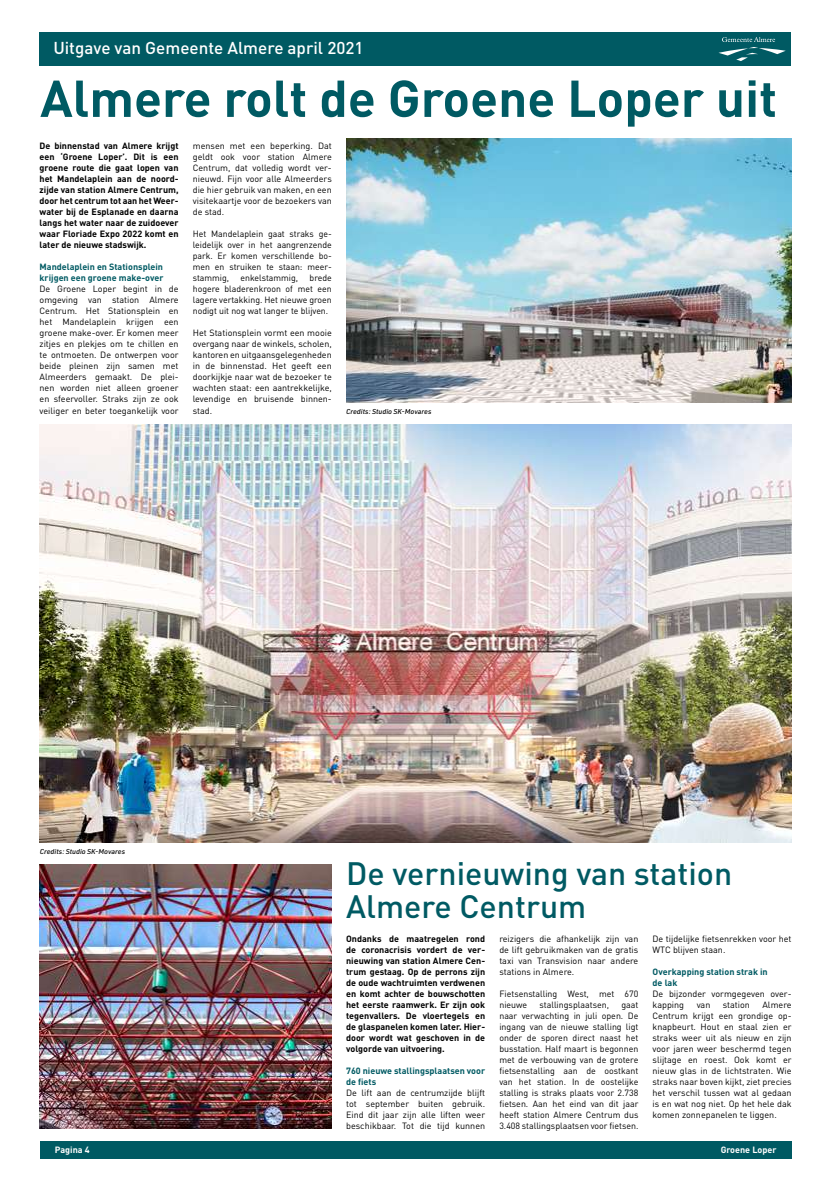
<style>
.page{position:relative;width:820px;height:1191px;background:#fff}
.page>*{position:absolute;margin:0;border:0;box-sizing:border-box;transform-origin:0 0}
.t1{font:700 51px "DIN";color:#005a63}
.t2{font:500 32px/33px "DIN";color:#005a63}
.t3{font:500 17px "DIN";color:#fff}
.t4{font:9px/11px "DIN";color:#000;text-align:justify}
.t5{font:700 9px/11px "DIN";color:#000;text-align:justify}
.t6{font:700 9px/11px "DIN";color:#005a63}
.t7{font:700 9px "DIN";color:#fff}
.t8{font:italic 500 7px "URWDIN";color:#000}
</style>
<div class="page">
<div style="left:40px;top:1141px;width:751px;height:17px;background:#005a63"></div>
<div style="left:39px;top:33px;width:752px;height:33px;background:#005a63"></div>
<svg style="left:718px;top:37px;width:67px;height:24px"></svg>
<img style="left:346px;top:138px;width:445px;height:264px">
<img style="left:40px;top:424px;width:751px;height:418px">
<img style="left:40px;top:864px;width:292px;height:264px">
<h3 class="t3" style="left:53px;top:37px;width:312px">Uitgave van Gemeente Almere april 2021</h3>
<h1 class="t1" style="left:40px;top:65px;width:738px">Almere rolt de Groene Loper uit</h1>
<p class="t5" style="left:40px;top:140px;width:140px">De binnenstad van Almere krijgt een ‘Groene Loper’. Dit is een groene route die gaat lopen van het Mandelaplein aan de noord&shy;zijde van station Almere Centrum, door het centrum tot aan het Weer&shy;water bij de Esplanade en daarna langs het water naar de zuidoever waar Floriade Expo 2022 komt en later de nieuwe stadswijk.</p>
<p class="t6" style="left:40px;top:261px;width:125px">Mandelaplein en Stationsplein krijgen een groene make-over</p>
<p class="t4" style="left:40px;top:283px;width:140px">De Groene Loper begint in de omgeving van station Almere Centrum. Het Stationsplein en het Mandelaplein krijgen een groene make-over. Er komen meer zitjes en plekjes om te chillen en te ontmoeten. De ontwerpen voor beide pleinen zijn samen met Almeerders gemaakt. De plei&shy;nen worden niet alleen groener en sfeervoller. Straks zijn ze ook veiliger en beter toegankelijk voor</p>
<p class="t4" style="left:193px;top:140px;width:140px">mensen met een beperking. Dat geldt ook voor station Almere Centrum, dat volledig wordt ver&shy;nieuwd. Fijn voor alle Almeerders die hier gebruik van maken, en een visitekaartje voor de bezoekers van de stad.</p>
<p class="t4" style="left:193px;top:228px;width:140px">Het Mandelaplein gaat straks ge&shy;leidelijk over in het aangrenzende park. Er komen verschillende bo&shy;men en struiken te staan: meer&shy;stammig,</p>
<p class="t4" style="left:240px;top:272px;width:59px">enkelstammig,</p>
<p class="t4" style="left:193px;top:272px;width:140px;text-indent:117px">brede hogere bladerenkroon of met een lagere vertakking. Het nieuwe groen nodigt uit nog wat langer te blijven.</p>
<p class="t4" style="left:193px;top:327px;width:140px">Het Stationsplein vormt een mooie overgang naar de winkels, scholen, kantoren en uitgaansgelegenheden in de binnenstad. Het geeft een doorkijkje naar wat de bezoeker te wachten staat: een aantrekkelijke, levendige en bruisende binnen&shy;stad.</p>
<p class="t8" style="left:346px;top:406px;width:87px">Credits: Studio SK-Movares</p>
<p class="t8" style="left:40px;top:846px;width:87px">Credits: Studio SK-Movares</p>
<h2 class="t2" style="left:346px;top:856px;width:387px">De vernieuwing van station<br>Almere Centrum</h2>
<p class="t5" style="left:346px;top:932px;width:140px">Ondanks de maatregelen rond de coronacrisis vordert de ver&shy;nieuwing van station Almere Cen&shy;trum gestaag. Op de perrons zijn de oude wachtruimten verdwenen en komt achter de bouwschotten het eerste raamwerk. Er zijn ook tegenvallers. De vloertegels en de glaspanelen komen later. Hier&shy;door wordt wat geschoven in de volgorde van uitvoering.</p>
<p class="t6" style="left:346px;top:1064px;width:140px">760 nieuwe stallingsplaatsen voor de fiets</p>
<p class="t4" style="left:346px;top:1086px;width:140px">De lift aan de centrumzijde blijft tot september buiten gebruik.<br>Eind dit jaar zijn alle liften weer beschikbaar. Tot die tijd kunnen</p>
<p class="t4" style="left:499px;top:932px;width:140px">reizigers die afhankelijk zijn van de lift gebruikmaken van de gratis taxi van Transvision naar andere stations in Almere.</p>
<p class="t4" style="left:499px;top:987px;width:140px">Fietsenstalling West, met 670 nieuwe</p>
<p class="t4" style="left:652px;top:932px;width:140px">De tijdelijke fietsenrekken voor het<br>WTC blijven staan.</p>
<p class="t6" style="left:652px;top:965px;width:117px">Overkapping station strak in de lak</p>
<p class="t4" style="left:652px;top:987px;width:139px">De bijzonder vormgegeven over&shy;kapping</p>
<p class="t4" style="left:539px;top:998px;width:71px">stallingsplaatsen,</p>
<p class="t4" style="left:696px;top:998px;width:15px">van</p>
<p class="t4" style="left:722px;top:998px;width:29px">station</p>
<p class="t4" style="left:652px;top:998px;width:140px;text-align:left;text-indent:110px">Almere<br>Centrum krijgt een grondige op&shy;knapbeurt. Hout en staal zien er straks weer uit als nieuw en zijn voor jaren weer beschermd tegen slijtage en roest. Ook komt er nieuw glas in de lichtstraten. Wie straks naar boven kijkt, ziet precies het verschil tussen wat al gedaan is en wat nog niet. Op het hele dak komen zonnepanelen te liggen.</p>
<p class="t4" style="left:499px;top:998px;width:140px;text-indent:122px">gaat naar verwachting in juli open. De ingang van de nieuwe stalling ligt onder de sporen direct naast het busstation. Half maart is begonnen met de verbouwing van de grotere fietsenstalling aan de oostkant van het station. In de oostelijke stalling is straks plaats voor 2.738 fietsen. Aan het eind van dit jaar heeft station Almere Centrum dus 3.408 stallingsplaatsen voor fietsen.</p>
<p class="t7" style="left:55px;top:1143px;width:36px">Pagina 4</p>
<p class="t7" style="left:720px;top:1143px;width:57px">Groene Loper</p>
</div>
